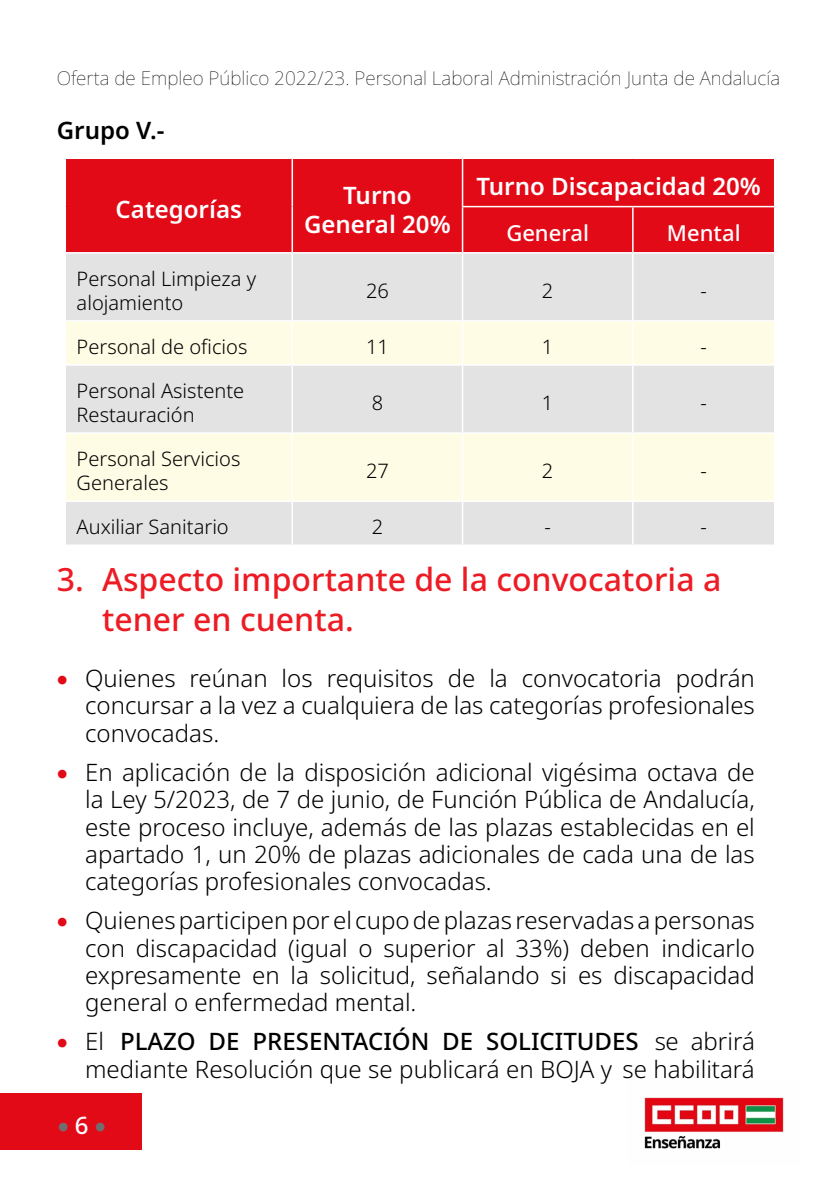
<style>
.page{position:relative;width:840px;height:1191px;background:#fff}
.page>*{position:absolute;margin:0;border:0;box-sizing:border-box;transform-origin:0 0}
.t1{font:500 32px/39.8px "Noto Sans";color:#ed1c24}
.t2{font:300 24px/27.4px "Noto Sans";color:#000;text-align:justify}
.t3{font:600 24px/28.8px "Noto Sans";color:#fff;text-align:center}
.t4{font:600 24px "Noto Sans";color:#000}
.t5{font:500 24px "Noto Sans";color:#fff}
.t6{font:500 22px "Noto Sans";color:#fff}
.t7{font:300 20px/24px "Noto Sans";color:#000}
.t8{font:100 19px "Noto Sans";color:#000}
.s1{color:#e30a18}
.s2{font-weight:500}
.s3{color:#706f6f}
</style>
<div class="page">
<div style="left:0;top:1092px;width:142px;height:57px;background:#e30a18"></div>
<img style="left:644px;top:1097px;width:140px;height:52px">
<div style="left:66px;top:159px;width:707px;height:93px;background:#e30a18"></div>
<div style="left:66px;top:253px;width:707px;height:291px;background:#e3e3e3"></div>
<svg style="left:66px;top:322px;width:707px;height:178px;background:#f4f2e4"></svg>
<hr style="left:291px;top:159px;width:2px;height:48px;background:#fff">
<hr style="left:461px;top:159px;width:2px;height:47px;background:#fff">
<hr style="left:291px;top:207px;width:2px;height:45px;background:#fff">
<hr style="left:461px;top:206px;width:171px;height:1px;background:#fff">
<hr style="left:461px;top:207px;width:2px;height:45px;background:#fff">
<hr style="left:632px;top:206px;width:143px;height:1px;background:#fff">
<hr style="left:631px;top:207px;width:2px;height:45px;background:#fff">
<hr style="left:291px;top:253px;width:2px;height:67px;background:#fff">
<hr style="left:461px;top:253px;width:2px;height:67px;background:#fff">
<hr style="left:631px;top:253px;width:2px;height:67px;background:#fff">
<hr style="left:64px;top:320px;width:228px;height:2px;background:#fff">
<hr style="left:292px;top:320px;width:170px;height:2px;background:#fff">
<hr style="left:291px;top:322px;width:2px;height:42px;background:#fff">
<hr style="left:462px;top:320px;width:170px;height:2px;background:#fff">
<hr style="left:461px;top:322px;width:2px;height:42px;background:#fff">
<hr style="left:632px;top:320px;width:143px;height:2px;background:#fff">
<hr style="left:631px;top:322px;width:2px;height:42px;background:#fff">
<hr style="left:64px;top:364px;width:228px;height:2px;background:#fff">
<hr style="left:292px;top:364px;width:170px;height:2px;background:#fff">
<hr style="left:291px;top:366px;width:2px;height:66px;background:#fff">
<hr style="left:462px;top:364px;width:170px;height:2px;background:#fff">
<hr style="left:461px;top:366px;width:2px;height:66px;background:#fff">
<hr style="left:632px;top:364px;width:143px;height:2px;background:#fff">
<hr style="left:631px;top:366px;width:2px;height:66px;background:#fff">
<hr style="left:64px;top:432px;width:228px;height:2px;background:#fff">
<hr style="left:292px;top:432px;width:170px;height:2px;background:#fff">
<hr style="left:291px;top:434px;width:2px;height:66px;background:#fff">
<hr style="left:462px;top:432px;width:170px;height:2px;background:#fff">
<hr style="left:461px;top:434px;width:2px;height:66px;background:#fff">
<hr style="left:632px;top:432px;width:143px;height:2px;background:#fff">
<hr style="left:631px;top:434px;width:2px;height:66px;background:#fff">
<hr style="left:64px;top:500px;width:228px;height:2px;background:#fff">
<hr style="left:292px;top:500px;width:170px;height:2px;background:#fff">
<hr style="left:291px;top:502px;width:2px;height:42px;background:#fff">
<hr style="left:462px;top:500px;width:170px;height:2px;background:#fff">
<hr style="left:461px;top:502px;width:2px;height:42px;background:#fff">
<hr style="left:632px;top:500px;width:143px;height:2px;background:#fff">
<hr style="left:631px;top:502px;width:2px;height:42px;background:#fff">
<p class="t8" style="left:57px;top:65px;width:724px">Oferta de Empleo Público 2022/23. Personal Laboral Administración Junta de Andalucía</p>
<p class="t4" style="left:57px;top:113px;width:109px">Grupo V.-</p>
<p class="t3" style="left:116px;top:196px;width:128px">Categorías</p>
<p class="t7" style="left:77px;top:267px;width:181px">Personal Limpieza y alojamiento</p>
<p class="t3" style="left:304px;top:181px;width:148px">Turno<br>General 20%</p>
<p class="t3" style="left:476px;top:173px;width:286px">Turno Discapacidad 20%</p>
<p class="t6" style="left:506px;top:218px;width:84px">General</p>
<p class="t6" style="left:666px;top:218px;width:75px">Mental</p>
<p class="t7" style="left:366px;top:279px;width:24px">26</p>
<p class="t7" style="left:541px;top:279px;width:13px">2</p>
<p class="t7" style="left:700px;top:279px;width:8px">-</p>
<p class="t7" style="left:77px;top:335px;width:172px">Personal de oficios</p>
<p class="t7" style="left:366px;top:335px;width:24px">11</p>
<p class="t7" style="left:541px;top:335px;width:13px">1</p>
<p class="t7" style="left:700px;top:335px;width:8px">-</p>
<p class="t7" style="left:77px;top:379px;width:169px">Personal Asistente<br>Restauración</p>
<p class="t7" style="left:371px;top:391px;width:13px">8</p>
<p class="t7" style="left:541px;top:391px;width:13px">1</p>
<p class="t7" style="left:700px;top:391px;width:8px">-</p>
<p class="t7" style="left:77px;top:447px;width:165px">Personal Servicios<br>Generales</p>
<p class="t7" style="left:366px;top:459px;width:24px">27</p>
<p class="t7" style="left:541px;top:459px;width:13px">2</p>
<p class="t7" style="left:700px;top:459px;width:8px">-</p>
<p class="t7" style="left:77px;top:515px;width:154px">Auxiliar Sanitario</p>
<p class="t7" style="left:371px;top:515px;width:13px">2</p>
<p class="t7" style="left:544px;top:515px;width:8px">-</p>
<p class="t7" style="left:700px;top:515px;width:8px">-</p>
<h1 class="t1" style="left:102px;top:561px;width:620px;text-indent:-45px">3. Aspecto importante de la convocatoria a tener en cuenta.</h1>
<p class="t2" style="left:85px;top:665px;width:671px;text-indent:-28px"><span class="s1">•</span> Quienes reúnan los requisitos de la convocatoria podrán concursar a la vez a cualquiera de las categorías profesionales convocadas.</p>
<p class="t2" style="left:85px;top:759px;width:670px;text-indent:-28px"><span class="s1">•</span> En aplicación de la disposición adicional vigésima octava de la Ley 5/2023, de 7 de junio, de Función Pública de Andalucía, este proceso incluye, además de las plazas establecidas en el apartado 1, un 20% de plazas adicionales de cada una de las categorías profesionales convocadas.</p>
<p class="t2" style="left:85px;top:907px;width:671px;text-indent:-28px"><span class="s1">•</span> Quienes participen por el cupo de plazas reservadas a personas con discapacidad (igual o superior al 33%) deben indicarlo expresamente en la solicitud, señalando si es discapacidad general o enfermedad mental.</p>
<p class="t2" style="left:57px;top:1028px;width:699px;text-align:right"><span class="s1">•</span> El <span class="s2">PLAZO DE PRESENTACIÓN DE SOLICITUDES</span> se abrirá mediante Resolución que se publicará en BOJA y se habilitará</p>
<p class="t5" style="left:58px;top:1108px;width:50px"><span class="s3">•</span>6<span class="s3">•</span></p>
</div>
